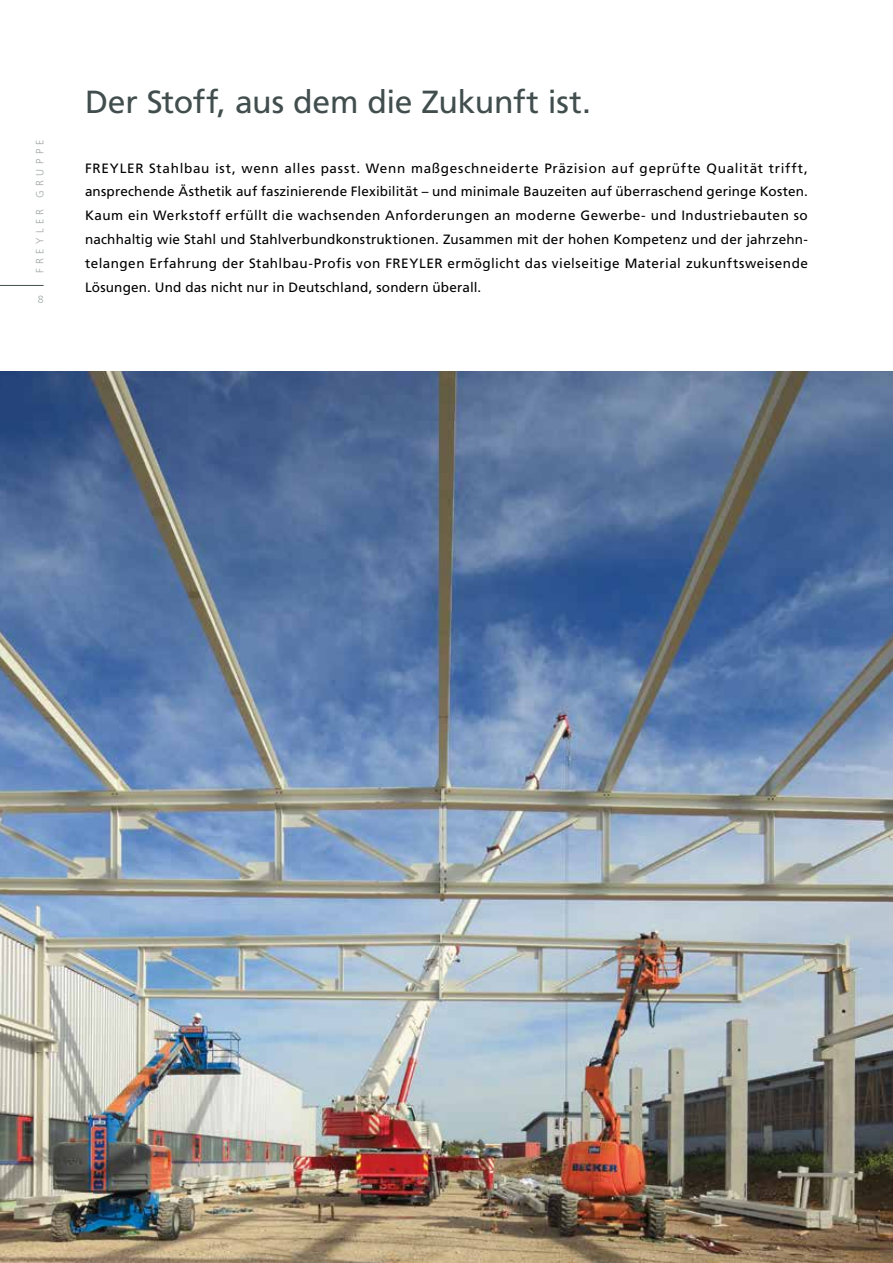
<style>
.page{position:relative;width:893px;height:1263px;background:#fff}
.page>*{position:absolute;margin:0;border:0;box-sizing:border-box;transform-origin:0 0}
.t1{font:31.95px "Frutiger LT Com";letter-spacing:-.01em;color:#424e4e}
.t2{font:13.5px/23.9px "Frutiger LT Com";letter-spacing:.01em;color:#000;text-align:justify}
.t3{font:300 10.5px "Frutiger LT Com";letter-spacing:.42em;color:#a1a7a7}
</style>
<div class="page">
<hr style="left:0;top:285px;width:44px;height:1px;background:#424e4e">
<img style="left:0;top:371px;width:893px;height:892px">
<p class="t3" style="left:33px;top:273px;width:135px;rotate:-90deg">FREYLER GRUPPE</p>
<p class="t3" style="left:38px;top:293px;width:7px">8</p>
<h1 class="t1" style="left:85px;top:83px;width:507px">Der Stoff, aus dem die Zukunft ist.</h1>
<p class="t2" style="left:85px;top:156px;width:724px">FREYLER Stahlbau ist, wenn alles passt. Wenn maßgeschneiderte Präzision auf geprüfte Qualität trifft, ansprechende Ästhetik auf faszinierende Flexibilität – und minimale Bauzeiten auf überraschend geringe Kosten.<br>Kaum ein Werkstoff erfüllt die wachsenden Anforderungen an moderne Gewerbe- und Industriebauten so nachhaltig wie Stahl und Stahlverbundkonstruktionen. Zusammen mit der hohen Kompetenz und der jahrzehn&shy;telangen Erfahrung der Stahlbau-Profis von FREYLER ermöglicht das vielseitige Material zukunftsweisende Lösungen. Und das nicht nur in Deutschland, sondern überall.</p>
</div>
